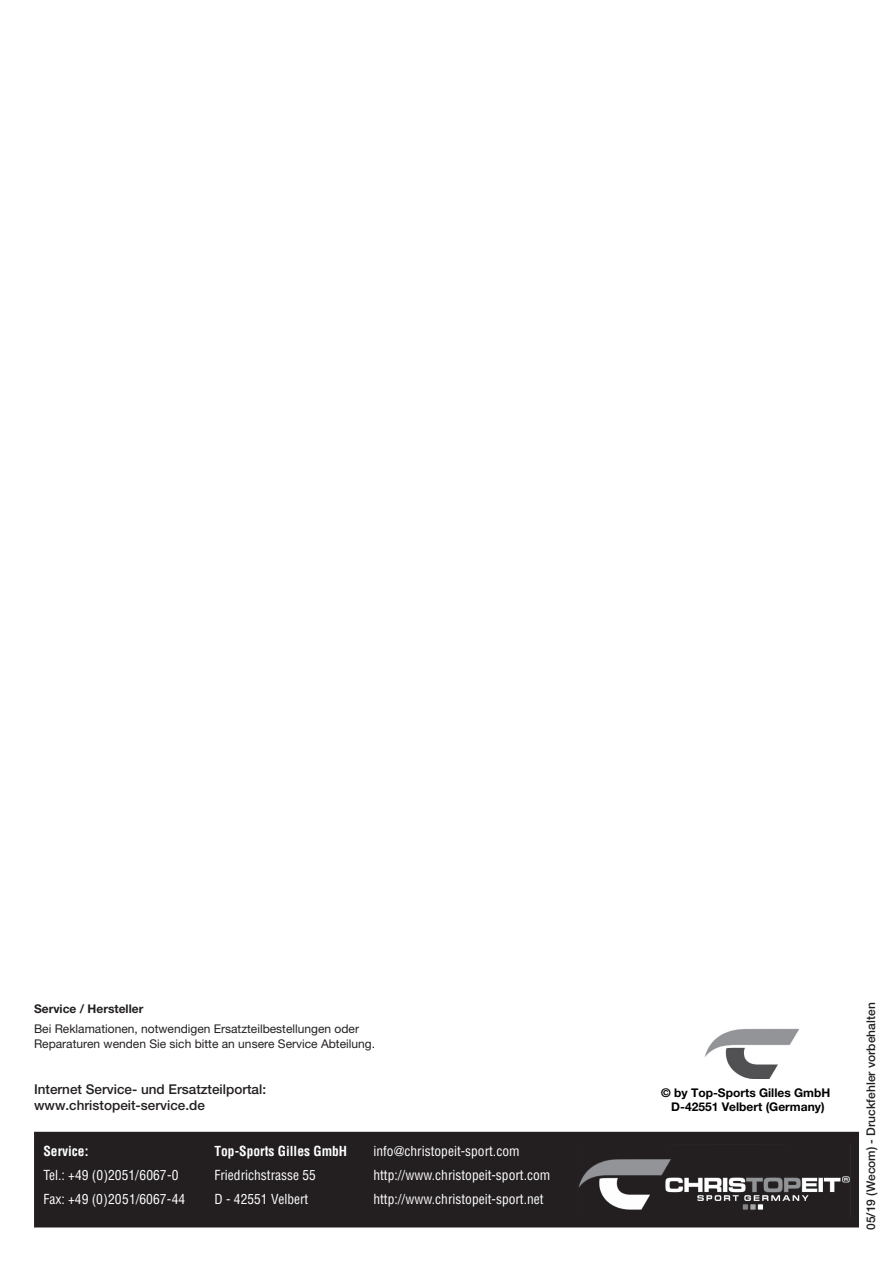
<style>
.page{position:relative;width:893px;height:1263px;background:#fff}
.page>*{position:absolute;margin:0;border:0;box-sizing:border-box;transform-origin:0 0}
.t1{font:condensed 13.5px "Helvetica";color:#fff}
.t2{font:500 13.5px/16.2px "Helvetica Neue";color:#231f20}
.t3{font:700 condensed 13.5px "Helvetica";color:#fff}
.t4{font:12px/14.4px "Helvetica Neue";color:#231f20}
.t5{font:700 12px/14.4px "Helvetica Neue";color:#000001;text-align:center}
.t6{font:500 12px "Helvetica Neue";color:#231f20}
.t7{font:700 12px "Helvetica Neue";color:#231f20}
</style>
<div class="page">
<div style="left:35px;top:1132px;width:823px;height:95px;background:#231f20"></div>
<img style="left:704px;top:1028px;width:96px;height:50px">
<img style="left:578px;top:1159px;width:272px;height:51px">
<p class="t7" style="left:34px;top:1001px;width:111px">Service / Hersteller</p>
<p class="t4" style="left:34px;top:1022px;width:342px">Bei Reklamationen, notwendigen Ersatzteilbestellungen oder<br>Reparaturen wenden Sie sich bitte an unsere Service Abteilung.</p>
<p class="t2" style="left:34px;top:1081px;width:234px">Internet Service- und Ersatzteilportal: www.christopeit-service.de</p>
<p class="t3" style="left:43px;top:1143px;width:46px">Service:</p>
<p class="t3" style="left:214px;top:1143px;width:134px">Top-Sports Gilles GmbH</p>
<p class="t1" style="left:373px;top:1142px;width:148px">info@christopeit-sport.com</p>
<p class="t1" style="left:43px;top:1166px;width:137px">Tel.: +49 (0)2051/6067-0</p>
<p class="t1" style="left:214px;top:1166px;width:103px">Friedrichstrasse 55</p>
<p class="t1" style="left:373px;top:1166px;width:178px">http://www.christopeit-sport.com</p>
<p class="t1" style="left:43px;top:1190px;width:143px">Fax: +49 (0)2051/6067-44</p>
<p class="t1" style="left:214px;top:1190px;width:95px">D - 42551 Velbert</p>
<p class="t1" style="left:373px;top:1190px;width:172px">http://www.christopeit-sport.net</p>
<p class="t5" style="left:661px;top:1085px;width:171px">© by Top-Sports Gilles GmbH<br>D-42551 Velbert (Germany)</p>
<p class="t6" style="left:864px;top:1230px;width:229px;rotate:-90deg">05/19 (Wecom) - Druckfehler vorbehalten</p>
</div>
